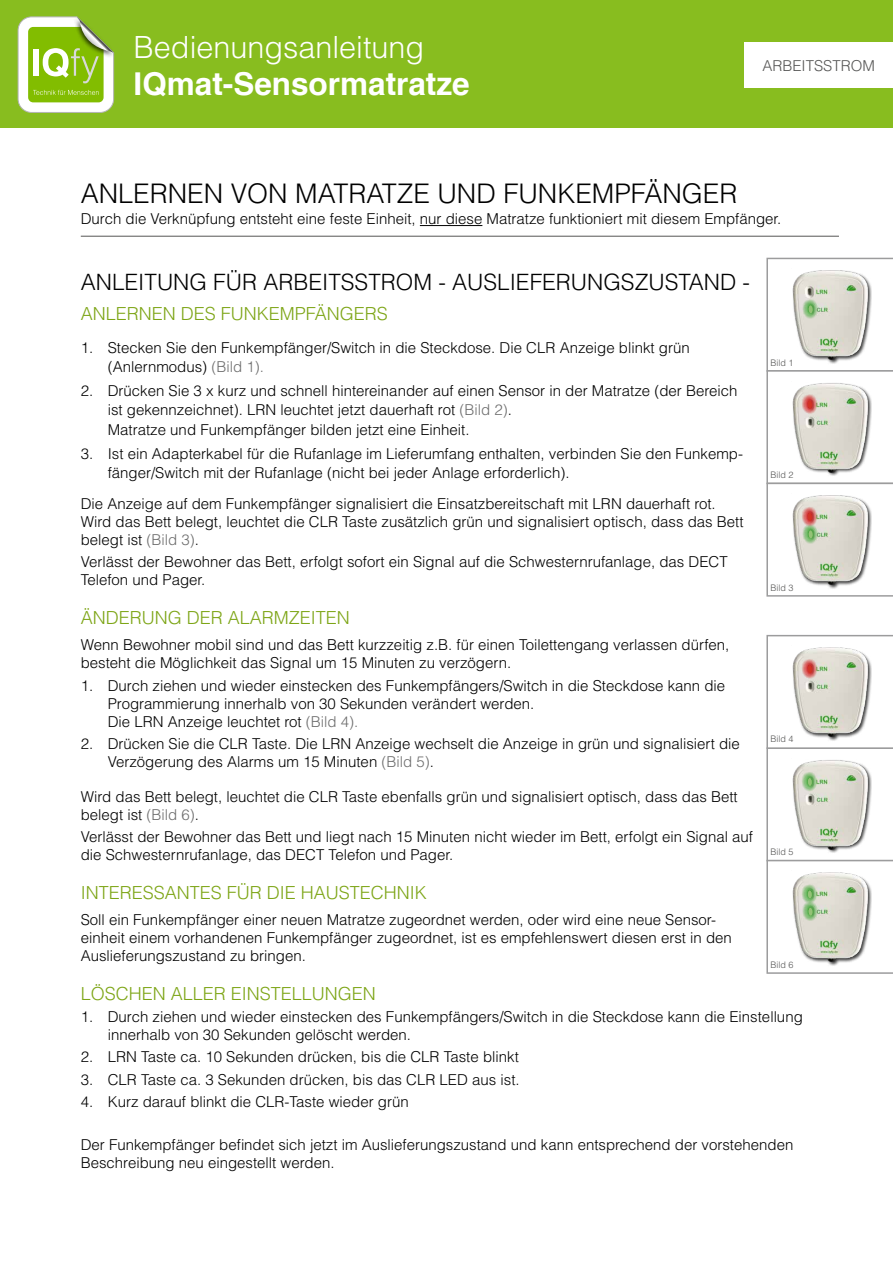
<style>
.page{position:relative;width:893px;height:1263px;background:#fff}
.page>*{position:absolute;margin:0;border:0;box-sizing:border-box;transform-origin:0 0}
.t1{font:700 31.5px "Helvetica";color:#fff}
.t2{font:300 30.6px "Helvetica LT Std";color:#fff}
.t3{font:300 27px "Helvetica LT Std";color:#000}
.t4{font:300 22.5px "Helvetica LT Std";color:#000}
.t5{font:300 18px "Helvetica LT Std";color:#7da516}
.t6{font:300 15px/18px "Helvetica LT Std";color:#000}
.t7{font:300 15px "Helvetica LT Std";color:#565655}
.t8{font:300 9px "Helvetica LT Std";color:#565655}
.s1{color:#6e6e6e}
</style>
<div class="page">
<div style="left:0;top:0;width:893px;height:128px;background:#88bd1f"></div>
<img style="left:70px;top:16px;width:45px;height:45px">
<svg style="left:18px;top:17px;width:96px;height:96px;background:#b1d26a"></svg>
<hr style="left:420px;top:225px;width:62px;height:1px;background:#000">
<svg style="left:766px;top:258px;width:127px;height:339px"></svg>
<svg style="left:766px;top:635px;width:127px;height:339px"></svg>
<hr style="left:81px;top:236px;width:758px;height:1px;background:#565655">
<div style="left:744px;top:43px;width:149px;height:45px;background:#fff"></div>
<h2 class="t2" style="left:134px;top:28px;width:292px">Bedienungsanleitung</h2>
<h1 class="t1" style="left:134px;top:64px;width:338px">IQmat-Sensormatratze</h1>
<p class="t7" style="left:762px;top:56px;width:114px">ARBEITSSTROM</p>
<h3 class="t3" style="left:81px;top:177px;width:658px">ANLERNEN VON MATRATZE UND FUNKEMPFÄNGER</h3>
<p class="t6" style="left:81px;top:210px;width:702px">Durch die Verknüpfung entsteht eine feste Einheit, nur diese Matratze funktioniert mit diesem Empfänger.</p>
<h3 class="t4" style="left:81px;top:268px;width:671px">ANLEITUNG FÜR ARBEITSSTROM - AUSLIEFERUNGSZUSTAND -</h3>
<p class="t5" style="left:81px;top:303px;width:309px">ANLERNEN DES FUNKEMPFÄNGERS</p>
<p class="t6" style="left:108px;top:337px;width:583px;line-height:19.5px;text-indent:-27px">1. Stecken Sie den Funkempfänger/Switch in die Steckdose. Die CLR Anzeige blinkt grün (Anlernmodus) <span class="s1">(Bild 1).</span></p>
<p class="t6" style="left:108px;top:381px;width:631px;line-height:19.5px;text-indent:-27px">2. Drücken Sie 3 x kurz und schnell hintereinander auf einen Sensor in der Matratze (der Bereich ist gekennzeichnet). LRN leuchtet jetzt dauerhaft rot <span class="s1">(Bild 2)</span>.<br>Matratze und Funkempfänger bilden jetzt eine Einheit.</p>
<p class="t6" style="left:108px;top:443px;width:637px;line-height:19.5px;text-indent:-27px">3. Ist ein Adapterkabel für die Rufanlage im Lieferumfang enthalten, verbinden Sie den Funkemp&shy;fänger/Switch mit der Rufanlage (nicht bei jeder Anlage erforderlich).</p>
<p class="t6" style="left:81px;top:494px;width:664px">Die Anzeige auf dem Funkempfänger signalisiert die Einsatzbereitschaft mit LRN dauerhaft rot.<br>Wird das Bett belegt, leuchtet die CLR Taste zusätzlich grün und signalisiert optisch, dass das Bett belegt ist <span class="s1">(Bild 3)</span>.</p>
<p class="t6" style="left:81px;top:553px;width:648px">Verlässt der Bewohner das Bett, erfolgt sofort ein Signal auf die Schwesternrufanlage, das DECT<br>Telefon und Pager.</p>
<p class="t5" style="left:81px;top:606px;width:271px">ÄNDERUNG DER ALARMZEITEN</p>
<p class="t6" style="left:81px;top:636px;width:650px">Wenn Bewohner mobil sind und das Bett kurzzeitig z.B. für einen Toilettengang verlassen dürfen, besteht die Möglichkeit das Signal um 15 Minuten zu verzögern.</p>
<p class="t6" style="left:108px;top:676px;width:619px;text-indent:-27px">1. Durch ziehen und wieder einstecken des Funkempfängers/Switch in die Steckdose kann die<br>Programmierung innerhalb von 30 Sekunden verändert werden.<br>Die LRN Anzeige leuchtet rot <span class="s1">(Bild 4).</span></p>
<p class="t6" style="left:108px;top:734px;width:634px;text-indent:-27px">2. Drücken Sie die CLR Taste. Die LRN Anzeige wechselt die Anzeige in grün und signalisiert die<br>Verzögerung des Alarms um 15 Minuten <span class="s1">(Bild 5)</span>.</p>
<p class="t6" style="left:81px;top:787px;width:658px">Wird das Bett belegt, leuchtet die CLR Taste ebenfalls grün und signalisiert optisch, dass das Bett belegt ist <span class="s1">(Bild 6)</span>.</p>
<p class="t6" style="left:81px;top:828px;width:674px">Verlässt der Bewohner das Bett und liegt nach 15 Minuten nicht wieder im Bett, erfolgt ein Signal auf die Schwesternrufanlage, das DECT Telefon und Pager.</p>
<p class="t5" style="left:81px;top:881px;width:348px">INTERESSANTES FÜR DIE HAUSTECHNIK</p>
<p class="t6" style="left:81px;top:911px;width:653px">Soll ein Funkempfänger einer neuen Matratze zugeordnet werden, oder wird eine neue Sensor&shy;einheit einem vorhandenen Funkempfänger zugeordnet, ist es empfehlenswert diesen erst in den<br>Auslieferungszustand zu bringen.</p>
<p class="t5" style="left:81px;top:982px;width:297px">LÖSCHEN ALLER EINSTELLUNGEN</p>
<p class="t6" style="left:108px;top:1008px;width:696px;text-indent:-27px">1. Durch ziehen und wieder einstecken des Funkempfängers/Switch in die Steckdose kann die Einstellung innerhalb von 30 Sekunden gelöscht werden.</p>
<p class="t6" style="left:81px;top:1048px;width:440px">2. LRN Taste ca. 10 Sekunden drücken, bis die CLR Taste blinkt</p>
<p class="t6" style="left:81px;top:1070px;width:440px">3. CLR Taste ca. 3 Sekunden drücken, bis das CLR LED aus ist.</p>
<p class="t6" style="left:81px;top:1092px;width:329px">4. Kurz darauf blinkt die CLR-Taste wieder grün</p>
<p class="t6" style="left:81px;top:1136px;width:714px">Der Funkempfänger befindet sich jetzt im Auslieferungszustand und kann entsprechend der vorstehenden<br>Beschreibung neu eingestellt werden.</p>
<p class="t8" style="left:770px;top:357px;width:25px">Bild 1</p>
<p class="t8" style="left:770px;top:469px;width:25px">Bild 2</p>
<p class="t8" style="left:770px;top:582px;width:25px">Bild 3</p>
<p class="t8" style="left:770px;top:733px;width:25px">Bild 4</p>
<p class="t8" style="left:770px;top:846px;width:25px">Bild 5</p>
<p class="t8" style="left:770px;top:959px;width:25px">Bild 6</p>
</div>
